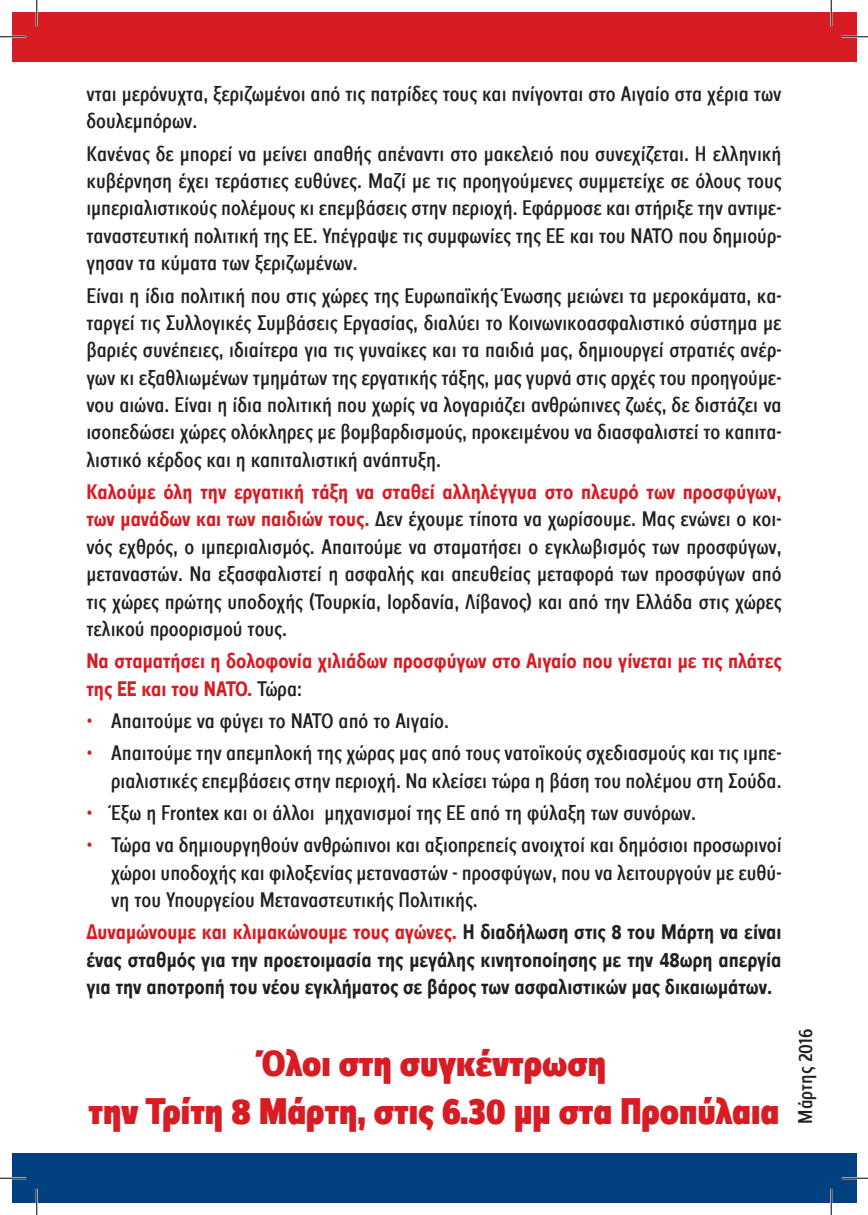
<style>
.page{position:relative;width:868px;height:1215px;background:#fff}
.page>*{position:absolute;margin:0;border:0;box-sizing:border-box;transform-origin:0 0}
.t1{font:900 38.5px/47.2px "Zine Sans Dis Greek";color:#d81c23;text-align:center;scale:.89 1}
.t2{font:500 21.88px/27.3px "Zine Sans Dis Greek";color:#231f20;text-align:justify;scale:.89 1}
.t3{font:700 21.88px/27.3px "Zine Sans Dis Greek";color:#231f20;text-align:justify;scale:.89 1}
.t4{font:700 21.88px/27.3px "Zine Sans Dis Greek";color:#d81c23;scale:.89 1}
.t5{font:500 20.65px "Zine Sans Dis Greek";color:#231f20;scale:.9 1}
.s1{font-weight:700;color:#d81c23}
.s2{font-weight:500;color:#231f20}
.s3{font-family:"Zine Serif Dis Greek";font-weight:400;color:#d81c23}
.s4{color:#d81c23}
</style>
<div class="page">
<div style="left:12px;top:1153px;width:843px;height:49px;background:#014081"></div>
<div style="left:12px;top:12px;width:843px;height:50px;background:#d81c23"></div>
<hr style="left:0;top:36px;width:26px;height:2px;background:#fff">
<hr style="left:841px;top:36px;width:26px;height:2px;background:#fff">
<hr style="left:0;top:1177px;width:26px;height:2px;background:#fff">
<hr style="left:841px;top:1177px;width:26px;height:2px;background:#fff">
<hr style="left:36px;top:0;width:2px;height:26px;background:#fff">
<hr style="left:36px;top:1188px;width:2px;height:26px;background:#fff">
<hr style="left:829px;top:0;width:3px;height:26px;background:#fff">
<hr style="left:829px;top:1188px;width:3px;height:26px;background:#fff">
<svg style="left:0;top:36px;width:26px;height:1px"></svg>
<svg style="left:841px;top:36px;width:26px;height:1px"></svg>
<svg style="left:0;top:1177px;width:26px;height:1px"></svg>
<svg style="left:841px;top:1177px;width:26px;height:1px"></svg>
<svg style="left:36px;top:0;width:1px;height:26px"></svg>
<svg style="left:36px;top:1188px;width:1px;height:26px"></svg>
<svg style="left:830px;top:0;width:1px;height:26px"></svg>
<svg style="left:830px;top:1188px;width:1px;height:26px"></svg>
<p class="t2" style="left:86px;top:81px;width:782px">νται μερόνυχτα, ξεριζωμένοι από τις πατρίδες τους και πνίγονται στο Αιγαίο στα χέρια των δουλεμπόρων.</p>
<p class="t2" style="left:86px;top:141px;width:782px">Κανένας δε μπορεί να μείνει απαθής απέναντι στο μακελειό που συνεχίζεται. Η ελληνική κυβέρνηση έχει τεράστιες ευθύνες. Μαζί με τις προηγούμενες συμμετείχε σε όλους τους ιμπεριαλιστικούς πολέμους κι επεμβάσεις στην περιοχή. Εφάρμοσε και στήριξε την αντιμε&shy;ταναστευτική πολιτική της ΕΕ. Υπέγραψε τις συμφωνίες της ΕΕ και του ΝΑΤΟ που δημιούρ&shy;γησαν τα κύματα των ξεριζωμένων.</p>
<p class="t2" style="left:86px;top:282px;width:782px">Είναι η ίδια πολιτική που στις χώρες της Ευρωπαϊκής Ένωσης μειώνει τα μεροκάματα, κα&shy;ταργεί τις Συλλογικές Συμβάσεις Εργασίας, διαλύει το Κοινωνικοασφαλιστικό σύστημα με βαριές συνέπειες, ιδιαίτερα για τις γυναίκες και τα παιδιά μας, δημιουργεί στρατιές ανέρ&shy;γων κι εξαθλιωμένων τμημάτων της εργατικής τάξης, μας γυρνά στις αρχές του προηγούμε&shy;νου αιώνα. Είναι η ίδια πολιτική που χωρίς να λογαριάζει ανθρώπινες ζωές, δε διστάζει να ισοπεδώσει χώρες ολόκληρες με βομβαρδισμούς, προκειμένου να διασφαλιστεί το καπιτα&shy;λιστικό κέρδος και η καπιταλιστική ανάπτυξη.</p>
<p class="t2" style="left:86px;top:479px;width:782px"><span class="s1">Καλούμε όλη την εργατική τάξη να σταθεί αλληλέγγυα στο πλευρό των προσφύγων, των μανάδων και των παιδιών τους.</span> Δεν έχουμε τίποτα να χωρίσουμε. Μας ενώνει ο κοι&shy;νός εχθρός, ο ιμπεριαλισμός. Απαιτούμε να σταματήσει ο εγκλωβισμός των προσφύγων, μεταναστών. Να εξασφαλιστεί η ασφαλής και απευθείας μεταφορά των προσφύγων από τις χώρες πρώτης υποδοχής (Τουρκία, Ιορδανία, Λίβανος) και από την Ελλάδα στις χώρες τελικού προορισμού τους.</p>
<p class="t4" style="left:86px;top:648px;width:782px">Να σταματήσει η δολοφονία χιλιάδων προσφύγων στο Αιγαίο που γίνεται με τις πλάτες της ΕΕ και του ΝΑΤΟ. <span class="s2">Τώρα:</span></p>
<p class="t2" style="left:86px;top:708px;width:409px"><span class="s3">•</span> Απαιτούμε να φύγει το ΝΑΤΟ από το Αιγαίο.</p>
<p class="t2" style="left:86px;top:740px;width:782px;text-align:right"><span class="s3">•</span> Απαιτούμε την απεμπλοκή της χώρας μας από τους νατοϊκούς σχεδιασμούς και τις ιμπε&shy;ριαλιστικές επεμβάσεις στην περιοχή. Να κλείσει τώρα η βάση του πολέμου στη Σούδα.</p>
<p class="t2" style="left:86px;top:800px;width:686px"><span class="s3">•</span> Έξω η Frontex και οι άλλοι μηχανισμοί της ΕΕ από τη φύλαξη των συνόρων.</p>
<p class="t2" style="left:111px;top:832px;width:754px;text-indent:-25px"><span class="s3">•</span> Τώρα να δημιουργηθούν ανθρώπινοι και αξιοπρεπείς ανοιχτοί και δημόσιοι προσωρινοί χώροι υποδοχής και φιλοξενίας μεταναστών - προσφύγων, που να λειτουργούν με ευθύ&shy;νη του Υπουργείου Μεταναστευτικής Πολιτικής.</p>
<p class="t3" style="left:86px;top:919px;width:782px"><span class="s4">Δυναμώνουμε και κλιμακώνουμε τους αγώνες.</span> Η διαδήλωση στις 8 του Μάρτη να είναι ένας σταθμός για την προετοιμασία της μεγάλης κινητοποίησης με την 48ωρη απεργία για την αποτροπή του νέου εγκλήματος σε βάρος των ασφαλιστικών μας δικαιωμάτων.</p>
<p class="t1" style="left:88px;top:1041px;width:777px">Όλοι στη συγκέντρωση<br>την Τρίτη 8 Μάρτη, στις 6.30 μμ στα Προπύλαια</p>
<p class="t5" style="left:795px;top:1123px;width:107px;rotate:-90deg">Μάρτης 2016</p>
</div>
